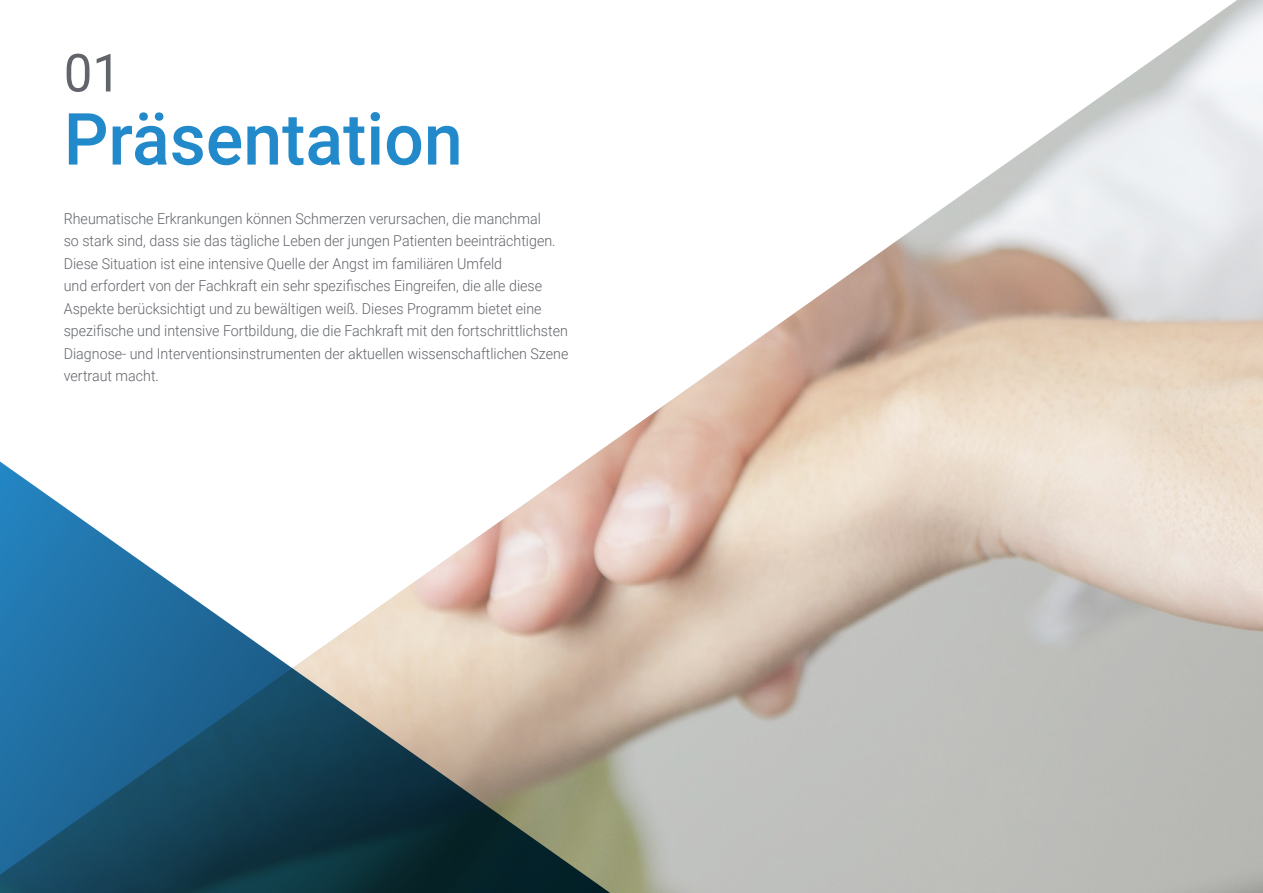
<style>
.page{position:relative;width:1263px;height:893px;background:#fff}
.page>*{position:absolute;margin:0;border:0;box-sizing:border-box;transform-origin:0 0}
.t1{font:500 72px "Roboto";color:#2289ca}
.t2{font:52.5px "Roboto";color:#61646a}
.t3{font:300 15px/22.5px "Roboto";color:#61646a;scale:.95 1}
</style>
<div class="page">
<img style="left:607px;top:0;width:656px;height:893px">
<svg style="left:0;top:446px;width:640px;height:447px"></svg>
<h2 class="t2" style="left:64px;top:36px;width:59px">01</h2>
<h1 class="t1" style="left:64px;top:89px;width:400px">Präsentation</h1>
<p class="t3" style="left:64px;top:207px;width:533px">Rheumatische Erkrankungen können Schmerzen verursachen, die manchmal<br>so stark sind, dass sie das tägliche Leben der jungen Patienten beeinträchtigen.<br>Diese Situation ist eine intensive Quelle der Angst im familiären Umfeld<br>und erfordert von der Fachkraft ein sehr spezifisches Eingreifen, die alle diese Aspekte berücksichtigt und zu bewältigen weiß. Dieses Programm bietet eine spezifische und intensive Fortbildung, die die Fachkraft mit den fortschrittlichsten Diagnose- und Interventionsinstrumenten der aktuellen wissenschaftlichen Szene vertraut macht.</p>
</div>
